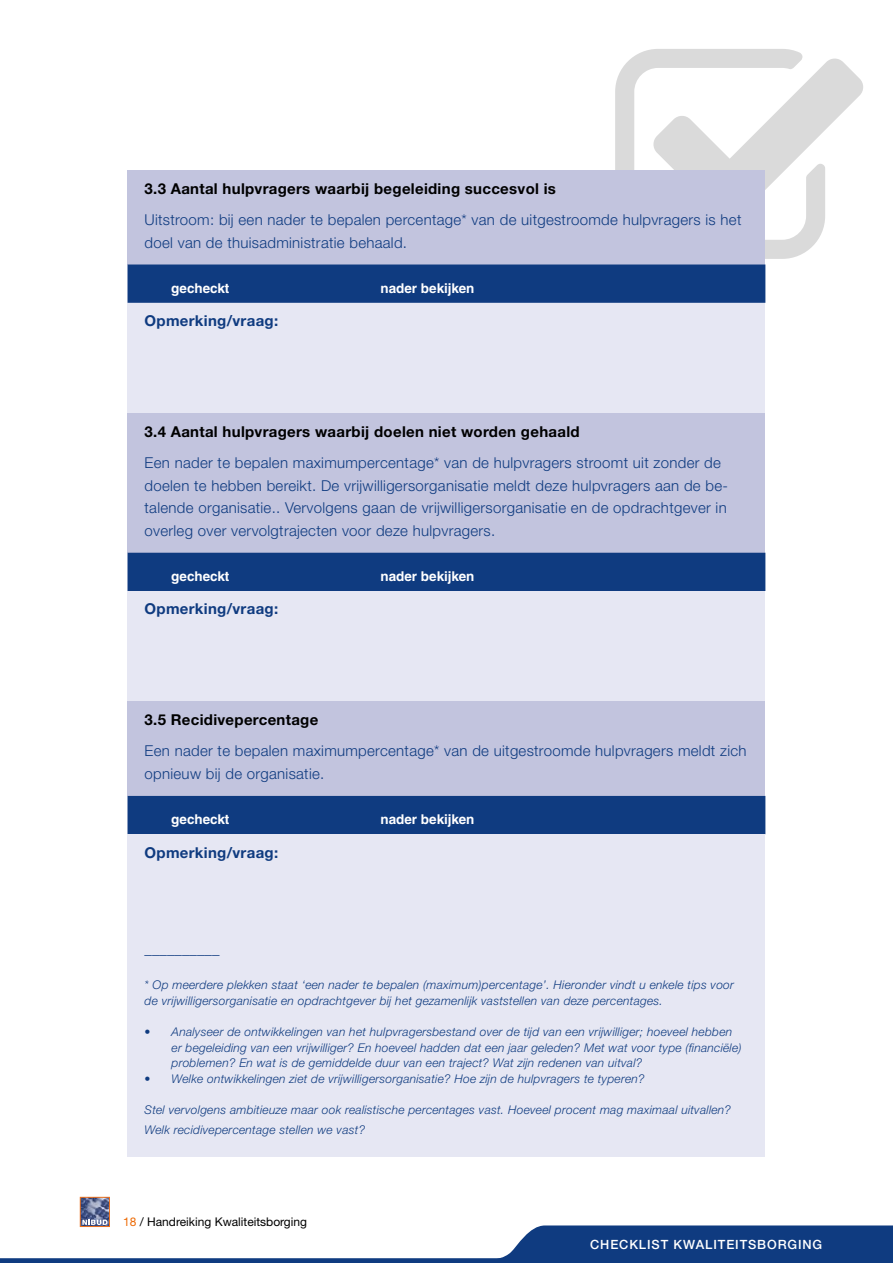
<style>
.page{position:relative;width:893px;height:1263px;background:#fff}
.page>*{position:absolute;margin:0;border:0;box-sizing:border-box;transform-origin:0 0}
.t1{font:300 15px/22.5px "Helvetica Neue LT Std";letter-spacing:.02em;color:#0f3b80}
.Heading_3{font:700 15px "Helvetica Neue LT Std";letter-spacing:.02em;color:#000}
.opm_vraag{font:700 15px "Helvetica Neue LT Std";letter-spacing:.02em;color:#0f3b80}
.t2{font:italic 300 15px "Helvetica Neue LT Std";color:#0f3b80}
.t3{font:700 13.5px "Helvetica LT Std";color:#fff}
.t4{font:500 12.75px "Helvetica Neue LT Std";letter-spacing:.07em;color:#fff}
.t5{font:italic 300 12px/15.6px "Helvetica Neue LT Std";letter-spacing:.02em;color:#0f3b80}
.t6{font:12px "Helvetica Neue LT Std";color:#000}
.s1{color:#ed6b06}
</style>
<div class="page">
<div style="left:128px;top:170px;width:637px;height:987px;background:#e6e7f3"></div>
<img style="left:82px;top:1199px;width:26px;height:21px">
<div style="left:80px;top:1197px;width:30px;height:30px;border:1px solid #ee721e"></div>
<svg style="left:82px;top:1220px;width:26px;height:5px"></svg>
<svg style="left:500px;top:1225px;width:393px;height:33px;background:#1f4888"></svg>
<div style="left:0;top:1258px;width:893px;height:5px;background:#0f3b80"></div>
<div style="left:128px;top:170px;width:637px;height:94px;background:#c2c4de"></div>
<div style="left:128px;top:264px;width:637px;height:39px;background:#0f3b80"></div>
<div style="left:128px;top:413px;width:637px;height:140px;background:#c2c4de"></div>
<div style="left:128px;top:553px;width:637px;height:38px;background:#0f3b80"></div>
<div style="left:128px;top:701px;width:637px;height:95px;background:#c2c4de"></div>
<div style="left:128px;top:796px;width:637px;height:38px;background:#0f3b80"></div>
<p class="Heading_3" style="left:145px;top:179px;width:413px">3.3 Aantal hulpvragers waarbij begeleiding succesvol is</p>
<p class="t1" style="left:145px;top:208px;width:598px">Uitstroom: bij een nader te bepalen percentage* van de uitgestroomde hulpvragers is het doel van de thuisadministratie behaald.</p>
<p class="t3" style="left:171px;top:280px;width:60px">gecheckt</p>
<p class="t3" style="left:380px;top:280px;width:96px">nader bekijken</p>
<p class="opm_vraag" style="left:145px;top:312px;width:135px">Opmerking/vraag:</p>
<p class="Heading_3" style="left:145px;top:422px;width:437px">3.4 Aantal hulpvragers waarbij doelen niet worden gehaald</p>
<p class="t1" style="left:145px;top:451px;width:585px">Een nader te bepalen maximumpercentage* van de hulpvragers stroomt uit zonder de doelen te hebben bereikt. De vrijwilligersorganisatie meldt deze hulpvragers aan de be&shy;talende organisatie.. Vervolgens gaan de vrijwilligersorganisatie en de opdrachtgever in overleg over vervolgtrajecten voor deze hulpvragers.</p>
<p class="t3" style="left:171px;top:568px;width:60px">gecheckt</p>
<p class="t3" style="left:380px;top:568px;width:96px">nader bekijken</p>
<p class="opm_vraag" style="left:145px;top:600px;width:135px">Opmerking/vraag:</p>
<p class="Heading_3" style="left:145px;top:710px;width:175px">3.5 Recidivepercentage</p>
<p class="t1" style="left:145px;top:739px;width:603px">Een nader te bepalen maximumpercentage* van de uitgestroomde hulpvragers meldt zich opnieuw bij de organisatie.</p>
<p class="t3" style="left:171px;top:811px;width:60px">gecheckt</p>
<p class="t3" style="left:380px;top:811px;width:96px">nader bekijken</p>
<p class="opm_vraag" style="left:145px;top:843px;width:135px">Opmerking/vraag:</p>
<p class="t2" style="left:145px;top:940px;width:76px">__________</p>
<p class="t5" style="left:145px;top:977px;width:591px">* Op meerdere plekken staat ‘een nader te bepalen (maximum)percentage’. Hieronder vindt u enkele tips voor de vrijwilligersorganisatie en opdrachtgever bij het gezamenlijk vaststellen van deze percentages.</p>
<p class="t5" style="left:172px;top:1024px;width:572px;text-indent:-27px">• Analyseer de ontwikkelingen van het hulpvragersbestand over de tijd van een vrijwilliger; hoeveel hebben er begeleiding van een vrijwilliger? En hoeveel hadden dat een jaar geleden? Met wat voor type (financiële) problemen? En wat is de gemiddelde duur van een traject? Wat zijn redenen van uitval?</p>
<p class="t5" style="left:145px;top:1070px;width:502px">• Welke ontwikkelingen ziet de vrijwilligersorganisatie? Hoe zijn de hulpvragers te typeren?</p>
<p class="t5" style="left:145px;top:1100px;width:588px;line-height:19.5px">Stel vervolgens ambitieuze maar ook realistische percentages vast. Hoeveel procent mag maximaal uitvallen?<br>Welk recidivepercentage stellen we vast?</p>
<p class="t6" style="left:123px;top:1215px;width:185px"><span class="s1">18</span> / Handreiking Kwaliteitsborging</p>
<p class="t4" style="left:590px;top:1236px;width:234px">CHECKLIST KWALITEITSBORGING</p>
</div>
